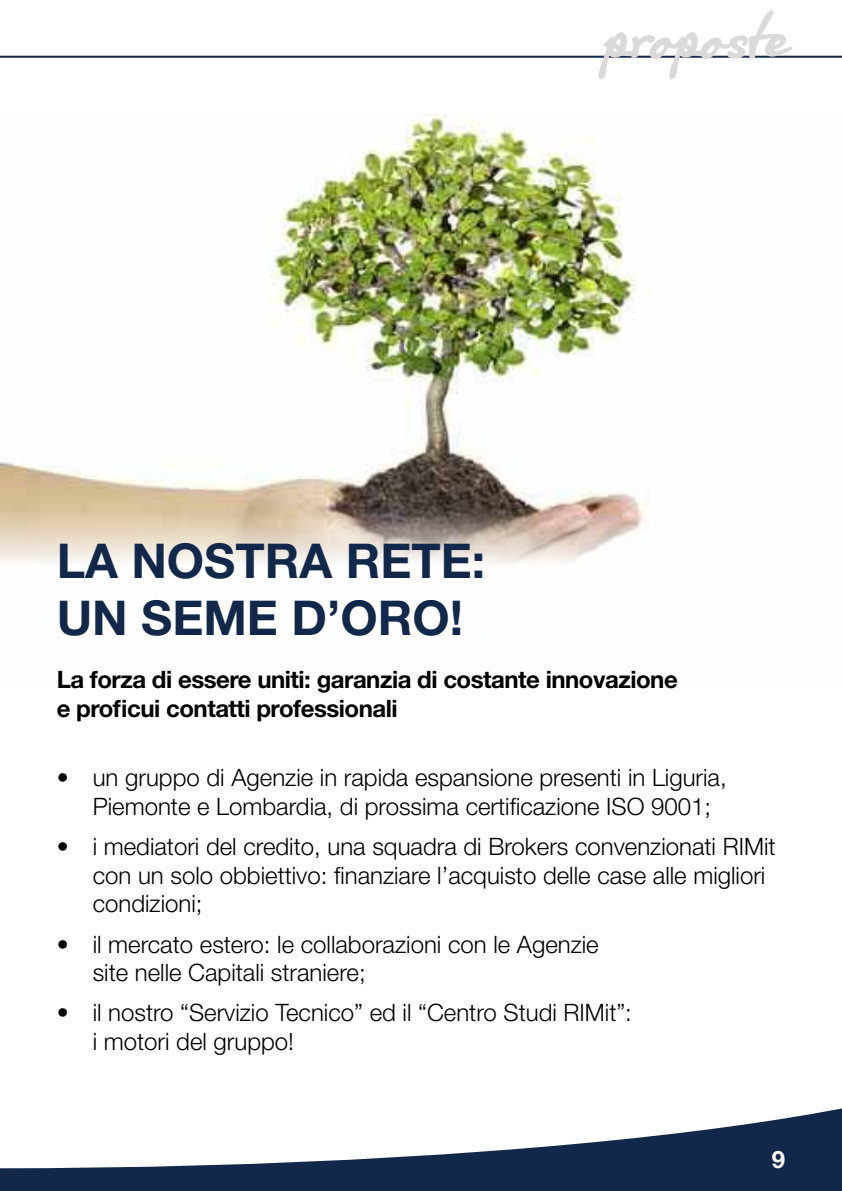
<style>
.page{position:relative;width:842px;height:1191px;background:#fff}
.page>*{position:absolute;margin:0;border:0;box-sizing:border-box;transform-origin:0 0}
.t1{font:81.2px "Olga C";color:#dadada}
.t2{font:700 48px/57.6px "Helvetica Neue LT Std";color:#11284b}
.t3{font:300 24px/28.8px "Helvetica Neue LT Std";color:#000}
.t4{font:700 24px/28.8px "Helvetica Neue LT Std";letter-spacing:-.02em;color:#000}
.t5{font:700 24px "Helvetica Neue LT Std";color:#fff}
</style>
<div class="page">
<hr style="left:0;top:56px;width:842px;height:2px;background:#11284b">
<svg style="left:0;top:1108px;width:842px;height:83px"></svg>
<img style="left:0;top:113px;width:649px;height:451px">
<h1 class="t1" style="left:604px;top:-15px;width:183px">proposte</h1>
<h2 class="t2" style="left:57px;top:530px;width:430px">LA NOSTRA RETE:<br>UN SEME D’ORO!</h2>
<p class="t4" style="left:57px;top:664px;width:623px">La forza di essere uniti: garanzia di costante innovazione e proficui contatti professionali</p>
<p class="t3" style="left:93px;top:762px;width:635px;text-indent:-36px">• un gruppo di Agenzie in rapida espansione presenti in Liguria,<br>Piemonte e Lombardia, di prossima certificazione ISO 9001;</p>
<p class="t3" style="left:93px;top:831px;width:684px;text-indent:-36px">• i mediatori del credito, una squadra di Brokers convenzionati RIMit con un solo obbiettivo: finanziare l’acquisto delle case alle migliori condizioni;</p>
<p class="t3" style="left:93px;top:929px;width:508px;text-indent:-36px">• il mercato estero: le collaborazioni con le Agenzie site nelle Capitali straniere;</p>
<p class="t3" style="left:93px;top:998px;width:541px;text-indent:-36px">• il nostro “Servizio Tecnico” ed il “Centro Studi RIMit”: i motori del gruppo!</p>
<p class="t5" style="left:772px;top:1145px;width:15px">9</p>
</div>
